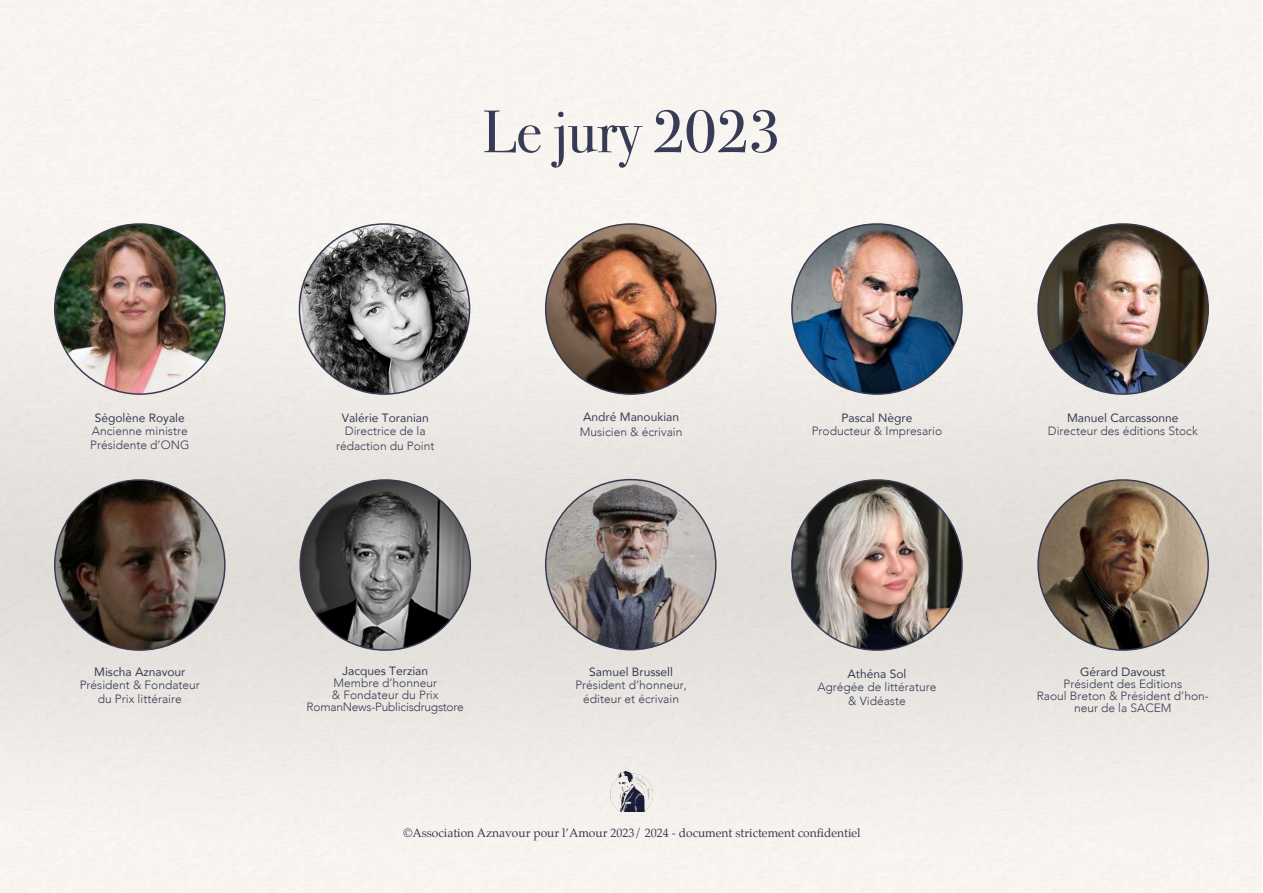
<style>
.page{position:relative;width:1263px;height:893px;background:#fff}
.page>*{position:absolute;margin:0;border:0;box-sizing:border-box;transform-origin:0 0}
.t1{font:60px "Bodoni Svty Two ITCTT";color:#383b55}
.t2{font:300 12px/13.5px "Avenir";color:#393b55;text-align:center}
.t3{font:12px "Avenir";color:#393b55}
.t4{font:12px "Palatino";color:#383b55}
.t5{font:300 12px/12px "Avenir";letter-spacing:-.02em;color:#393b55;text-align:center}
</style>
<div class="page">
<img style="left:1px;top:0;width:1261px;height:893px">
<img style="left:55px;top:224px;width:170px;height:170px;border-radius:85px">
<img style="left:55px;top:480px;width:170px;height:170px;border-radius:85px">
<img style="left:792px;top:224px;width:170px;height:170px;border-radius:85px">
<img style="left:546px;top:480px;width:170px;height:170px;border-radius:85px">
<img style="left:1038px;top:224px;width:170px;height:170px;border-radius:85px">
<img style="left:300px;top:480px;width:170px;height:170px;border-radius:85px">
<img style="left:546px;top:224px;width:170px;height:170px;border-radius:85px">
<img style="left:792px;top:480px;width:170px;height:170px;border-radius:85px">
<img style="left:1038px;top:480px;width:170px;height:170px;border-radius:85px">
<img style="left:299px;top:224px;width:171px;height:170px;border-radius:85px">
<img style="left:611px;top:771px;width:41px;height:41px">
<p class="t3" style="left:95px;top:410px;width:92px">Ségolène Royale</p>
<p class="t2" style="left:90px;top:425px;width:101px;text-align:left">Ancienne ministre<br>Présidente d’ONG</p>
<p class="t3" style="left:94px;top:664px;width:93px">Mischa Aznavour</p>
<p class="t2" style="left:80px;top:678px;width:122px">Président &amp; Fondateur du Prix littéraire</p>
<h1 class="t1" style="left:483px;top:96px;width:299px">Le jury 2023</h1>
<p class="t3" style="left:342px;top:410px;width:89px">Valérie Toranian</p>
<p class="t2" style="left:336px;top:424px;width:100px;line-height:15px">Directrice de la rédaction du Point</p>
<p class="t3" style="left:583px;top:409px;width:98px">André Manoukian</p>
<p class="t2" style="left:580px;top:426px;width:104px">Musicien &amp; écrivain</p>
<p class="t3" style="left:841px;top:410px;width:72px">Pascal Nègre</p>
<p class="t2" style="left:812px;top:425px;width:132px">Producteur &amp; Impresario</p>
<p class="t3" style="left:1067px;top:410px;width:113px">Manuel Carcassonne</p>
<p class="t2" style="left:1048px;top:425px;width:152px">Directeur des éditions Stock</p>
<p class="t3" style="left:342px;top:663px;width:87px">Jacques Terzian</p>
<p class="t5" style="left:307px;top:677px;width:159px">Membre d’honneur<br>&amp; Fondateur du Prix<br>RomanNews-Publicisdrugstore</p>
<p class="t3" style="left:589px;top:664px;width:85px">Samuel Brussell</p>
<p class="t2" style="left:575px;top:679px;width:113px">Président d’honneur, éditeur et écrivain</p>
<p class="t3" style="left:847px;top:666px;width:60px">Athéna Sol</p>
<p class="t2" style="left:817px;top:681px;width:121px">Agrégée de littérature &amp; Vidéaste</p>
<p class="t3" style="left:1080px;top:664px;width:87px">Gérard Davoust</p>
<p class="t2" style="left:1037px;top:678px;width:174px;line-height:12px">Président des Editions<br>Raoul Breton &amp; Président d’hon&shy;neur de la SACEM</p>
<p class="t4" style="left:403px;top:827px;width:459px">©Association Aznavour pour l’Amour 2023/ 2024 - document strictement confidentiel</p>
</div>
